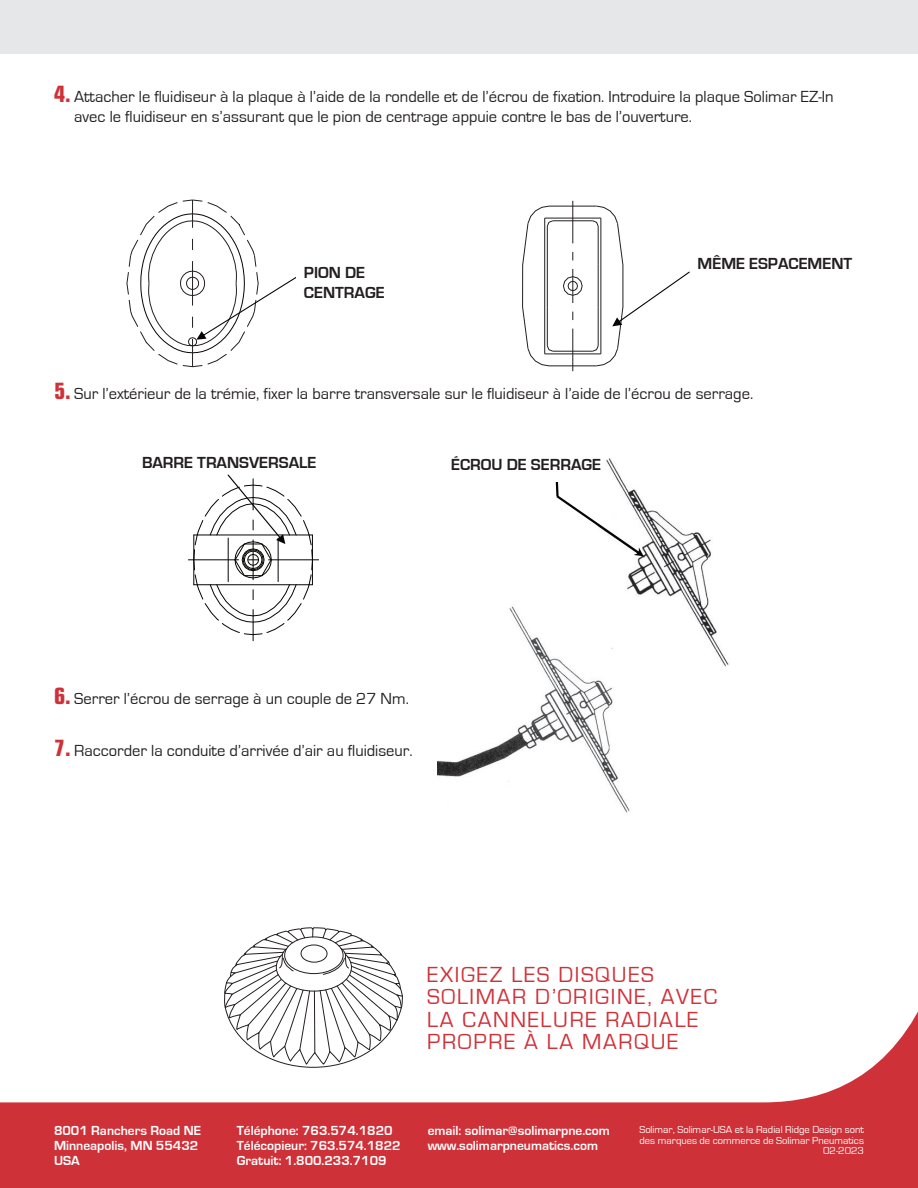
<style>
.page{position:relative;width:918px;height:1188px;background:#fff}
.page>*{position:absolute;margin:0;border:0;box-sizing:border-box;transform-origin:0 0}
.t1{font:22.5px/22.5px "Eurostile";letter-spacing:.075em;color:#cf3138}
.t2{font:700 21px/21px "Eurostile";color:#231f20;text-align:center}
.t3{font:700 21px "Eurostile";color:#050504}
.t4{font:16.5px/19.5px "Eurostile";color:#231f20}
.t5{font:700 16.5px/19.8px "Eurostile";color:#231f20}
.t6{font:700 13.5px/15px "Eurostile";color:#fff}
.t7{font:10.5px/10.5px "Eurostile";color:#fff;text-align:right}
.s1{font-weight:700;font-stretch:condensed;font-size:22.5px;color:#cf3138}
</style>
<div class="page">
<hr style="left:553px;top:351px;width:40px;height:1px;background:#231f20">
<hr style="left:553px;top:221px;width:40px;height:1px;background:#231f20">
<hr style="left:549px;top:206px;width:48px;height:1px;background:#231f20">
<hr style="left:549px;top:366px;width:48px;height:1px;background:#231f20">
<hr style="left:545px;top:218px;width:56px;height:1px;background:#231f20">
<hr style="left:545px;top:354px;width:56px;height:1px;background:#231f20">
<hr style="left:573px;top:329px;width:1px;height:42px;background:#231f20">
<hr style="left:573px;top:269px;width:1px;height:34px;background:#231f20">
<hr style="left:573px;top:201px;width:1px;height:42px;background:#231f20">
<svg style="left:563px;top:277px;width:19px;height:18px"></svg>
<svg style="left:522px;top:206px;width:31px;height:160px"></svg>
<hr style="left:253px;top:610px;width:1px;height:31px;background:#050504">
<hr style="left:269px;top:560px;width:50px;height:1px;background:#050504">
<hr style="left:188px;top:560px;width:51px;height:1px;background:#050504">
<svg style="left:194px;top:475px;width:119px;height:160px"></svg>
<img style="left:606px;top:458px;width:123px;height:209px">
<svg style="left:555px;top:478px;width:89px;height:78px"></svg>
<svg style="left:127px;top:200px;width:169px;height:167px"></svg>
<svg style="left:593px;top:206px;width:97px;height:160px"></svg>
<img style="left:437px;top:598px;width:196px;height:215px">
<div style="left:426px;top:454px;width:175px;height:28px;background:#fff"></div>
<svg style="left:0;top:1012px;width:918px;height:176px;fill:#cf3138"></svg>
<div style="left:0;top:0;width:918px;height:54px;background:#e6e7e9"></div>
<svg style="left:224px;top:927px;width:179px;height:141px"></svg>
<p class="t4" style="left:74px;top:88px;width:761px;text-indent:-20px"><span class="s1">4.</span> Attacher le fluidiseur à la plaque à l’aide de la rondelle et de l’écrou de fixation. Introduire la plaque Solimar EZ-In avec le fluidiseur en s’assurant que le pion de centrage appuie contre le bas de l’ouverture.</p>
<p class="t2" style="left:484px;top:106px;width:97px">LOCATION</p>
<p class="t2" style="left:307px;top:253px;width:97px">LOCATION<br>PIN</p>
<p class="t5" style="left:304px;top:263px;width:82px">PION DE<br>CENTRAGE</p>
<p class="t3" style="left:706px;top:245px;width:65px">EQUAL</p>
<p class="t5" style="left:698px;top:254px;width:156px">MÊME ESPACEMENT</p>
<p class="t4" style="left:54px;top:384px;width:701px"><span class="s1">5.</span> Sur l’extérieur de la trémie, fixer la barre transversale sur le fluidiseur à l’aide de l’écrou de serrage.</p>
<p class="t5" style="left:142px;top:453px;width:176px">BARRE TRANSVERSALE</p>
<p class="t5" style="left:451px;top:455px;width:151px">ÉCROU DE SERRAGE</p>
<p class="t2" style="left:121px;top:453px;width:112px">CROSS BAR</p>
<p class="t3" style="left:452px;top:456px;width:150px">CLAMPING NUT</p>
<p class="t4" style="left:54px;top:689px;width:356px"><span class="s1">6.</span> Serrer l’écrou de serrage à un couple de 27 Nm.</p>
<p class="t4" style="left:54px;top:742px;width:360px"><span class="s1">7.</span> Raccorder la conduite d’arrivée d’air au fluidiseur.</p>
<h1 class="t1" style="left:427px;top:964px;width:291px">EXIGEZ LES DISQUES<br>SOLIMAR D’ORIGINE, AVEC<br>LA CANNELURE RADIALE<br>PROPRE À LA MARQUE</h1>
<p class="t6" style="left:54px;top:1123px;width:148px">8001 Ranchers Road NE<br>Minneapolis, MN 55432<br>USA</p>
<p class="t6" style="left:237px;top:1123px;width:165px">Téléphone: 763.574.1820<br>Télécopieur: 763.574.1822<br>Gratuit: 1.800.233.7109</p>
<p class="t6" style="left:428px;top:1123px;width:184px">email: solimar@solimarpne.com www.solimarpneumatics.com</p>
<p class="t7" style="left:639px;top:1125px;width:226px">Solimar, Solimar-USA et la Radial Ridge Design sont des marques de commerce de Solimar Pneumatics<br>02-2023</p>
</div>
